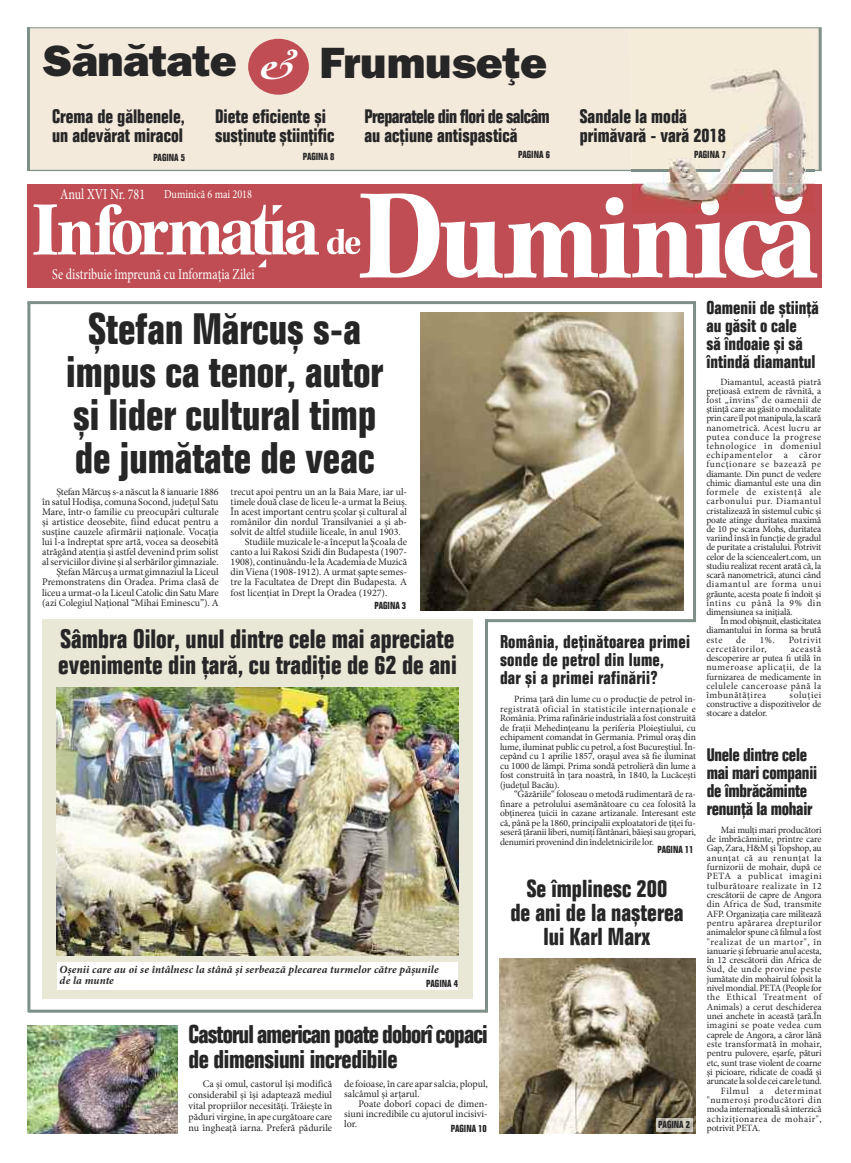
<style>
.page{position:relative;width:851px;height:1163px;background:#fff}
.page>*{position:absolute;margin:0;border:0;box-sizing:border-box;transform-origin:0 0}
.t1{font:79.3px "IZ Kepler Std Bold";color:#fff;scale:.95 1}
.t2{font:800 44px "H Franklin Gothic";letter-spacing:-.01em;color:#272627}
.t3{font:condensed 43px/43px "IZ BC Folio";color:#272627;text-align:center}
.t4{font:condensed 26px/26px "IZ BC Folio";color:#272627}
.t5{font:condensed 25px/25px "IZ BC Folio";letter-spacing:-.035em;color:#272627}
.t6{font:condensed 24px/24px "IZ BC Folio";color:#272627;text-align:center}
.t7{font:condensed 19px/19px "IZ BC Folio";color:#272627}
.t8{font:condensed 19px/19px "IZ BC Folio";letter-spacing:-.03em;color:#272627}
.t9{font:condensed 18px/18px "IZ BC Folio";color:#272627}
.t10{font:15px "IZ Minion Pro Regular";color:#fff;scale:.8 1}
.t11{font:12px "IZ Minion Pro Regular";color:#fff;scale:.85 1}
.t12{font:11px/11px "IZ Minion Pro Bold It";letter-spacing:.01em;color:#272627}
.t13{font:10px/10px "IZ Minion Pro Regular";color:#272627;text-align:justify}
.t14{font:condensed 10px "IZ BC Folio";color:#272627}
.t15{font:9.5px/9.2px "IZ Minion Pro Regular";letter-spacing:-.01em;color:#272627;text-align:justify}
.t16{font:9.5px "IZ Minion Pro Regular";letter-spacing:.06em;color:#272627}
.t17{font:9.5px "IZ Minion Pro Regular";letter-spacing:.055em;color:#272627}
.s1{font-family:"MI Cochin Rom T1";font-weight:400;font-size:42px;color:#fff}
</style>
<div class="page">
<hr style="left:28px;top:1009px;width:458px;height:3px;background:#7d8f87">
<div style="left:43px;top:619px;width:430px;height:379px;background:#e9e7d5"></div>
<hr style="left:485px;top:619px;width:3px;height:393px;background:#7d8f87">
<hr style="left:27px;top:302px;width:3px;height:710px;background:#7d8f87">
<img style="left:27px;top:1025px;width:150px;height:108px">
<img style="left:57px;top:687px;width:401px;height:268px">
<hr style="left:485px;top:619px;width:210px;height:3px;background:#7d8f87">
<hr style="left:27px;top:301px;width:668px;height:3px;background:#7d8f87">
<hr style="left:693px;top:301px;width:3px;height:321px;background:#7d8f87">
<img style="left:499px;top:958px;width:196px;height:175px">
<div style="left:57px;top:961px;width:401px;height:27px;background:#fff"></div>
<img style="left:656px;top:1117px;width:36px;height:13px">
<img style="left:421px;top:313px;width:262px;height:297px">
<div style="left:30px;top:28px;width:788px;height:142px;background:#f4eadb"></div>
<hr style="left:27px;top:170px;width:793px;height:1px;background:#7d8f87">
<hr style="left:818px;top:28px;width:3px;height:143px;background:#7d8f87">
<hr style="left:27px;top:27px;width:3px;height:144px;background:#7d8f87">
<div style="left:248px;top:39px;width:61px;height:56px;background:#bf4d53;border-radius:50%"></div>
<hr style="left:27px;top:27px;width:794px;height:1px;background:#7d8f87">
<div style="left:27px;top:184px;width:794px;height:103px;background:#bf4d53"></div>
<svg style="left:58px;top:204px;width:261px;height:63px"></svg>
<img style="left:632px;top:172px;width:182px;height:21px">
<img style="left:631px;top:170px;width:183px;height:2px">
<img style="left:629px;top:30px;width:185px;height:140px">
<svg style="left:327px;top:193px;width:490px;height:85px"></svg>
<h2 class="t2" style="left:42px;top:37px;width:506px">S`n`tate <span class="s1">&amp;</span> Frumuse]e</h2>
<h3 class="t7" style="left:215px;top:108px;width:121px">Diete eficiente ;i sus\inute ;tiin\ific</h3>
<h3 class="t8" style="left:364px;top:108px;width:187px">Preparatele din flori de salcâm au ac\iune antispastic[</h3>
<p class="t14" style="left:518px;top:151px;width:33px">Pagina 6</p>
<h3 class="t7" style="left:52px;top:108px;width:134px">Crema de g[lbenele, un adev[rat miracol</h3>
<p class="t14" style="left:153px;top:154px;width:33px">Pagina 5</p>
<p class="t14" style="left:303px;top:153px;width:33px">Pagina 8</p>
<h3 class="t10" style="left:60px;top:188px;width:108px">Anul XVI Nr. 781</h3>
<p class="t11" style="left:164px;top:189px;width:105px">Duminic[ 6 mai 2018</p>
<h1 class="t1" style="left:32px;top:199px;width:30px">I</h1>
<h3 class="t10" style="left:52px;top:267px;width:254px">Se distribuie `mpreun[ cu Informa\ia Zilei</h3>
<h3 class="t7" style="left:579px;top:108px;width:147px">Sandale la mod[ prim[var[ - var[ 2018</h3>
<p class="t14" style="left:694px;top:151px;width:33px">Pagina 7</p>
<h3 class="t3" style="left:66px;top:311px;width:318px">:tefan M[rcu; s-a impus ca tenor, autor ;i lider cultural timp de jum[tate de veac</h3>
<h3 class="t9" style="left:706px;top:300px;width:114px">Oamenii de ;tiin\[ au g[sit o cale<br>s[ îndoaie ;i s[ întind[ diamantul</h3>
<p class="t15" style="left:706px;top:377px;width:116px;text-indent:14px">Diamantul, această piatră prețioasă extrem de râvnită, a fost „învins” de oamenii de știință care au găsit o modalitate princare îlpotmanipula,la scară nanometrică. Acest lucru ar putea conduce la progrese tehnologice în domeniul echipamentelor a căror funcţionare se bazează pe diamante. Din punct de vedere chimic diamantul este una din formele de existență ale carbonului pur. Diamantul cristalizează în sistemul cubic și poate atinge duritatea maximă de 10 pe scara Mohs, duritatea variind însă în funcție de gradul de puritate a cristalului. Potrivit celor de la sciencealert.com, un studiu realizat recent arată că, la scară nanometrică, atunci când diamantul are forma unui grăunte, acesta poate fi îndoit şi întins cu până la 9% din dimensiunea sa inițială.</p>
<p class="t15" style="left:706px;top:617px;width:116px;text-indent:14px">Înmodobişnuit, elasticitatea diamantului în forma sa brută este</p>
<p class="t13" style="left:42px;top:488px;width:178px;text-align:right">Ștefan Mărcuș s-a născut la 8 ianuarie 1886<br>în satul Hodișa, comuna Socond, județul Satu Mare, într-o familie cu preocupări culturale și artistice deosebite, fiind educat pentru a susține cauzele afirmării naționale. Vocația lui l-a îndreptat spre artă, vocea sa deosebită atrăgând atenția și astfel devenind prim solist al serviciilor divine și al serbărilor gimnaziale.<br>Ştefan Mărcuş a urmat gimnaziul la Liceul Premonstratens din Oradea. Prima clasă de liceu a urmat-o la Liceul Catolic din Satu Mare (azi Colegiul Naţional “Mihai Eminescu”). A</p>
<p class="t13" style="left:230px;top:488px;width:178px">trecut apoi pentru un an la Baia Mare, iar ul-</p>
<p class="t13" style="left:230px;top:498px;width:178px">timele două clase de liceu le-a urmat la Beiuş.</p>
<p class="t13" style="left:230px;top:508px;width:178px">În acest important centru şcolar şi cultural al</p>
<p class="t13" style="left:230px;top:518px;width:178px">românilor din nordul Transilvaniei a şi ab-</p>
<p class="t13" style="left:230px;top:528px;width:172px">solvit de altfel studiile liceale, în anul 1903.</p>
<p class="t13" style="left:245px;top:538px;width:164px">Studiile muzicale le-a început la Şcoala de</p>
<p class="t13" style="left:230px;top:548px;width:178px">canto a lui Rakosi Szidi din Budapesta (1907-</p>
<p class="t13" style="left:230px;top:558px;width:178px">1908), continuându-le la Academia de Muzică</p>
<p class="t13" style="left:230px;top:568px;width:178px">din Viena (1908-1912). A urmat şapte semes-</p>
<p class="t13" style="left:230px;top:578px;width:178px">tre la Facultatea de Drept din Budapesta. A</p>
<p class="t13" style="left:230px;top:588px;width:158px">fost licenţiat în Drept la Oradea (1927).</p>
<p class="t14" style="left:374px;top:601px;width:33px">Pagina 3</p>
<h3 class="t4" style="left:58px;top:627px;width:400px">S]mbra Oilor, unul dintre cele mai apreciate evenimente din \ar[, cu tradi\ie de 62 de ani</h3>
<h3 class="t9" style="left:500px;top:634px;width:192px">România, de\in[toarea primei sonde de petrol din lume,<br>dar ;i a primei rafin[rii?</h3>
<p class="t15" style="left:736px;top:635px;width:11px">de</p>
<p class="t15" style="left:759px;top:635px;width:17px">1%.</p>
<p class="t17" style="left:788px;top:635px;width:34px">Potrivit</p>
<p class="t16" style="left:706px;top:645px;width:62px">cercetătorilor,</p>
<p class="t15" style="left:706px;top:645px;width:116px;text-indent:84px">această descoperire ar putea fi utilă în numeroase aplicaţii, de la furnizarea de medicamente în celulele canceroase până la îmbunătăţirea</p>
<p class="t15" style="left:706px;top:691px;width:116px;text-indent:83px">soluţiei constructive a dispozitivelor de stocare a datelor.</p>
<p class="t15" style="left:500px;top:695px;width:197px;line-height:9.5px;text-indent:14px">Prima ţară din lume cu o producţie de petrol în&shy;registrată oficial în statisticile internaţionale e Rom]nia. Prima rafinărie industrială a fost construită de fraţii Mehedinţeanu la periferia Ploieştiului, cu echipament comandat în Germania. Primul oraş din lume, iluminat public cu petrol, a fost Bucureştiul. În&shy;cepând cu 1 aprilie 1857, oraşul avea să fie iluminat cu 1000 de lămpi. Prima sondă petrolieră din lume a fost construită în ţara noastră, în 1840, la Lucăceşti (județul Bacău).</p>
<p class="t15" style="left:500px;top:790px;width:197px;line-height:9.5px;text-indent:14px">“Găzăriile“ foloseau o metodă rudimentară de ra&shy;finare a petrolului asemănătoare cu cea folosită la obţinerea ţuicii în cazane artizanale. Interesant este că, până pe la 1860, principalii exploatatori de ţiţei fu&shy;seseră ţăraniiliberi,numiţifântânari, băieşisaugropari, denumiri provenind din îndeletnicirile lor.</p>
<h3 class="t6" style="left:510px;top:878px;width:175px">Se împlinesc 200<br>de ani de la na;terea lui Karl Marx</h3>
<h3 class="t9" style="left:706px;top:746px;width:112px">Unele dintre cele mai mari companii de îmbr[c[minte renun\[ la mohair</h3>
<p class="t15" style="left:706px;top:825px;width:116px;text-align:right">Mai mulţi mari producători<br>de îmbrăcăminte, printre care<br>Gap, Zara, H&amp;M şi Topshop, au anunţat că au renunţat la furnizorii de mohair, după ce<br>PETA a publicat imagini tulburătoare realizate în 12 crescătorii de capre de Angora din Africa de Sud, transmite<br>AFP. Organizaţia care militează pentru apărarea drepturilor animalelorspune căfilmul a fost "realizat de un martor", în ianuarie şi februarie anul acesta, în 12 crescătorii din Africa de<br>Sud, de unde provine peste jumătate din mohairul folosit la nivelmondial.PETA(People for the Ethical Treatment of<br>Animals) a cerut deschiderea unei anchete în această ţară.În imagini se poate vedea cum caprele de Angora, a căror lână este transformată în mohair, pentru pulovere, eşarfe, pături etc, sunt trase violent de coarne şi picioare, ridicate de coadă şi aruncate la solde cei care le tund.<br>Filmul a determinat "numeroşi producători din moda internaţională să interzică achiziţionarea de mohair",</p>
<p class="t14" style="left:657px;top:845px;width:38px">Pagina 11</p>
<p class="t12" style="left:60px;top:964px;width:380px">Oşenii care au oi se întâlnesc la stână şi serbează plecarea turmelor către p[şunile de la munte</p>
<p class="t14" style="left:426px;top:979px;width:33px">Pagina 4</p>
<h3 class="t5" style="left:188px;top:1023px;width:301px">Castorul american poate dobor` copaci de dimensiuni incredibile</h3>
<p class="t13" style="left:188px;top:1079px;width:145px;line-height:10.9px;text-indent:14px">Ca și omul, castorul își modifică considerabil și își adaptează mediul vital propriilor necesități. Trăiește în păduri virgine, în ape curgătoare care nu îngheață iarna. Preferă pădurile</p>
<p class="t13" style="left:344px;top:1079px;width:145px">de foioase, în care apar salcia, plopul, salcâmul şi arţarul.</p>
<p class="t13" style="left:344px;top:1099px;width:145px;text-indent:14px">Poate doborî copaci de dimen&shy;siuni incredibile cu ajutorul incisivi&shy;lor.</p>
<p class="t14" style="left:658px;top:1120px;width:33px">Pagina 2</p>
<p class="t14" style="left:450px;top:1124px;width:38px">Pagina 10</p>
<p class="t15" style="left:706px;top:1123px;width:55px">potrivit PETA.</p>
</div>
